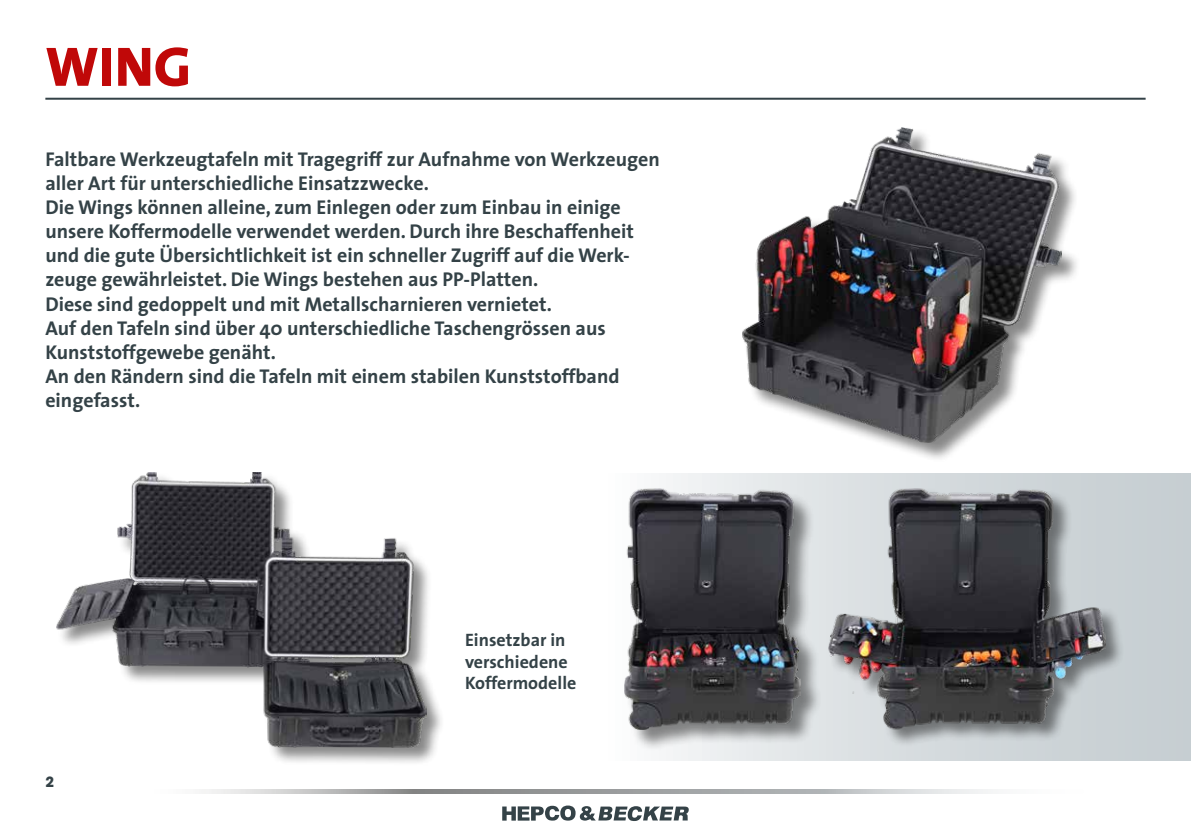
<style>
.page{position:relative;width:1191px;height:840px;background:#fff}
.page>*{position:absolute;margin:0;border:0;box-sizing:border-box;transform-origin:0 0}
.t1{font:56px "The Sans Extra Bold Caps";color:#c00808}
.t2{font:700 20px/24px "The Sans";color:#344247}
.t3{font:700 18px/21.6px "The Sans";color:#344247}
.t4{font:700 14px "Avant Garde";color:#344247}
</style>
<div class="page">
<div style="left:541px;top:472px;width:650px;height:288px;background:linear-gradient(to right,#fff,#bfc8cc)"></div>
<div style="left:625px;top:488px;width:197px;height:262px;background:#000;opacity:.47"></div>
<img style="left:625px;top:488px;width:176px;height:241px">
<div style="left:829px;top:488px;width:295px;height:259px;background:#000;opacity:.47"></div>
<img style="left:829px;top:488px;width:276px;height:246px">
<div style="left:743px;top:128px;width:338px;height:334px;background:#000;opacity:.47"></div>
<img style="left:742px;top:127px;width:319px;height:315px">
<div style="left:57px;top:473px;width:388px;height:293px;background:#000;opacity:.47"></div>
<img style="left:56px;top:472px;width:370px;height:274px">
<svg style="left:201px;top:789px;width:792px;height:4px;background:#b2b4b5"></svg>
<svg style="left:502px;top:805px;width:187px;height:15px"></svg>
<hr style="left:45px;top:98px;width:1100px;height:2px;background:#344247">
<h1 class="t1" style="left:45px;top:20px;width:147px">WING</h1>
<p class="t2" style="left:45px;top:147px;width:616px">Faltbare Werkzeugtafeln mit Tragegriff zur Aufnahme von Werkzeugen aller Art für unterschiedliche Einsatzzwecke.<br>Die Wings können alleine, zum Einlegen oder zum Einbau in einige unsere Koffermodelle verwendet werden. Durch ihre Beschaffenheit und die gute Übersichtlichkeit ist ein schneller Zugriff auf die Werk&shy;zeuge gewährleistet. Die Wings bestehen aus PP-Platten.<br>Diese sind gedoppelt und mit Metallscharnieren vernietet.<br>Auf den Tafeln sind über 40 unterschiedliche Taschengrössen aus Kunststoffgewebe genäht.<br>An den Rändern sind die Tafeln mit einem stabilen Kunststoffband eingefasst.</p>
<p class="t4" style="left:45px;top:772px;width:10px">2</p>
<p class="t3" style="left:465px;top:628px;width:113px">Einsetzbar in verschiedene<br>Koffermodelle</p>
</div>
